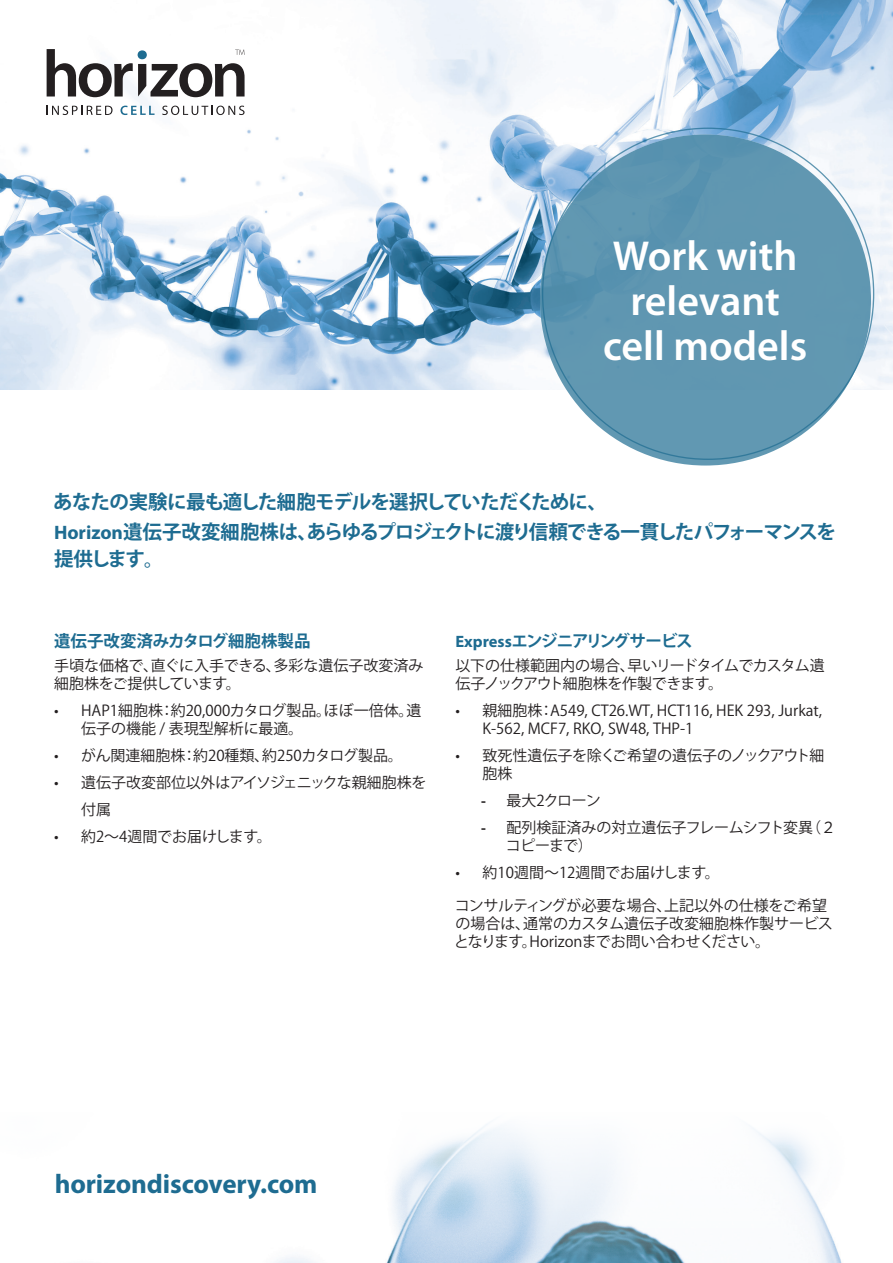
<style>
.page{position:relative;width:893px;height:1263px;background:#fff}
.page>*{position:absolute;margin:0;border:0;box-sizing:border-box;transform-origin:0 0}
.t1{font:600 42px/45px "Myriad Pro";color:#fff;text-align:center}
.t2{font:700 27px "Myriad Pro";letter-spacing:-.005em;color:#1e6c91}
.t3{font:700 19.5px/30.5px "Koz Go Pro";letter-spacing:-.05em;color:#1e6c91}
.t4{font:700 16.5px "Koz Go Pro";letter-spacing:-.09em;color:#1e6c91}
.t5{font:700 16.5px "Koz Go Pro";color:#1e6c91}
.t6{font:15px/18px "Koz Go Pro";color:#231f20}
.t7{font:15px/18px "Koz Go Pro";letter-spacing:-.03em;color:#231f20}
.t8{font:15px "Koz Go Pro";letter-spacing:-.045em;color:#231f20}
.s1{font-family:"Myriad Pro"}
.s2{font-family:"Myriad Pro";font-weight:700}
</style>
<div class="page">
<img style="left:276px;top:1124px;width:566px;height:139px">
<img style="left:0;top:0;width:893px;height:389px">
<div style="left:540px;top:134px;width:331px;height:331px;background:#6097b1;border-radius:50%"></div>
<svg style="left:47px;top:106px;width:66px;height:9px"></svg>
<svg style="left:120px;top:106px;width:35px;height:9px"></svg>
<svg style="left:162px;top:106px;width:83px;height:9px"></svg>
<svg style="left:47px;top:49px;width:198px;height:48px"></svg>
<h1 class="t1" style="left:603px;top:233px;width:206px">Work with relevant cell models</h1>
<h3 class="t3" style="left:53px;top:488px;width:784px">あなたの実験に最も適した細胞モデルを選択していただくために、<br><span class="s1">Horizon</span>遺伝子改変細胞株は、あらゆるプロジェクトに渡り信頼できる一貫したパフォーマンスを</h3>
<h3 class="t3" style="left:54px;top:545px;width:111px">提供します。</h3>
<p class="t5" style="left:54px;top:630px;width:258px">遺伝子改変済みカタログ細胞株製品</p>
<p class="t6" style="left:54px;top:657px;width:371px">手頃な価格で、直ぐに入手できる、多彩な遺伝子改変済み細胞株をご提供しています。</p>
<p class="t6" style="left:81px;top:702px;width:342px;text-indent:-27px">• HAP1細胞株：約20,000カタログ製品。ほぼ一倍体。遺伝子の機能 / 表現型解析に最適。</p>
<p class="t6" style="left:54px;top:747px;width:350px">• がん関連細胞株：約20種類、約250カタログ製品。</p>
<p class="t6" style="left:81px;top:769px;width:347px;line-height:27px;text-indent:-27px">• 遺伝子改変部位以外はアイソジェニックな親細胞株を付属</p>
<p class="t6" style="left:54px;top:828px;width:219px">• 約2～4週間でお届けします。</p>
<p class="t4" style="left:455px;top:630px;width:239px"><span class="s1">Express</span>エンジニアリングサービス</p>
<p class="t7" style="left:455px;top:657px;width:371px">以下の仕様範囲内の場合、早いリードタイムでカスタム遺伝子ノックアウト細胞株を作製できます。</p>
<p class="t6" style="left:482px;top:702px;width:341px;text-indent:-27px">• 親細胞株：A549, CT26.WT, HCT116, HEK 293, Jurkat,<br>K-562, MCF7, RKO, SW48, THP-1</p>
<p class="t6" style="left:482px;top:747px;width:344px;text-indent:-27px">• 致死性遺伝子を除くご希望の遺伝子のノックアウト細胞株</p>
<p class="t8" style="left:481px;top:791px;width:121px"><span class="s2">-</span> 最大2クローン</p>
<p class="t6" style="left:506px;top:819px;width:331px;text-indent:-25px"><span class="s2">-</span> 配列検証済みの対立遺伝子フレームシフト変異（２コピーまで）</p>
<p class="t6" style="left:455px;top:864px;width:266px">• 約10週間～12週間でお届けします。</p>
<p class="t6" style="left:454px;top:897px;width:380px">コンサルティングが必要な場合、上記以外の仕様をご希望の場合は、通常のカスタム遺伝子改変細胞株作製サービスとなります。Horizonまでお問い合わせください。</p>
<h2 class="t2" style="left:55px;top:1166px;width:264px">horizondiscovery.com</h2>
</div>
